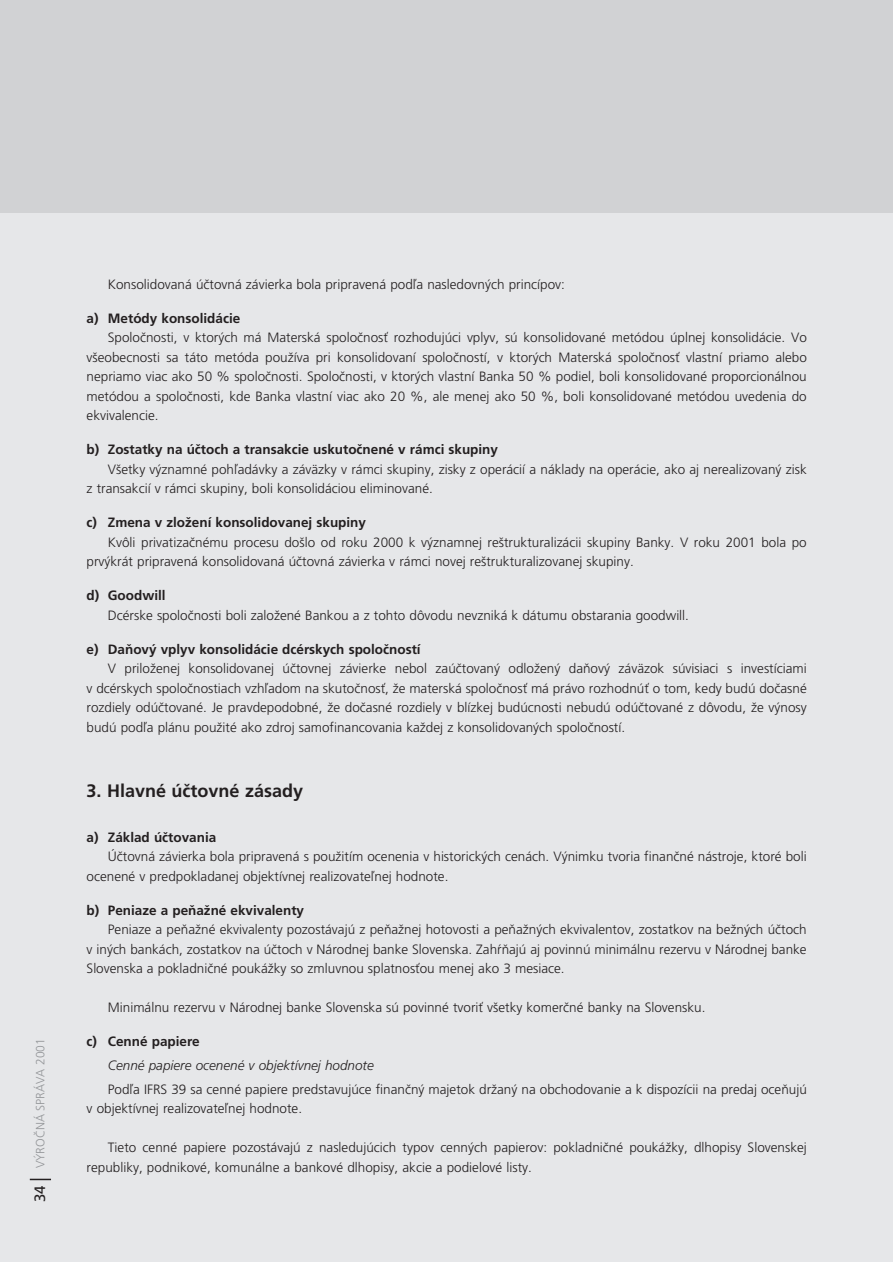
<style>
.page{position:relative;width:893px;height:1262px;background:#fff}
.page>*{position:absolute;margin:0;border:0;box-sizing:border-box;transform-origin:0 0}
.t1{font:700 18px "Frutiger CE";color:#231f20}
.t2{font:300 13.5px/19.5px "Frutiger CE";color:#231f20}
.t3{font:700 13.5px "Frutiger CE";color:#231f20}
.t4{font:italic 300 13.5px "Frutiger CE";color:#231f20}
.t5{font:300 12px "Frutiger CE";color:#939598}
.s1{font-weight:400;font-size:15px;color:#231f20}
</style>
<div class="page">
<div style="left:0;top:0;width:892px;height:1261px;background:#e6e7e9"></div>
<div style="left:0;top:0;width:892px;height:213px;background:#d1d2d4"></div>
<hr style="left:30px;top:1178px;width:21px;height:2px;background:#231f20">
<p class="t5" style="left:36px;top:1202px;width:166px;rotate:-90deg"><span class="s1">34</span> V¯ROâNÁ SPRÁVA 2001</p>
<p class="t2" style="left:108px;top:276px;width:458px">Konsolidovaná úãtovná závierka bola pripravená podºa nasledovn˘ch princípov:</p>
<p class="t3" style="left:87px;top:313px;width:155px">a) Metódy konsolidácie</p>
<p class="t2" style="left:87px;top:329px;width:721px;text-align:justify;text-indent:21px">Spoloãnosti, v ktor˘ch má Materská spoloãnosÈ rozhodujúci vplyv, sú konsolidované metódou úplnej konsolidácie. Vo v‰eobecnosti sa táto metóda pouÏíva pri konsolidovaní spoloãností, v ktor˘ch Materská spoloãnosÈ vlastní priamo alebo nepriamo viac ako 50 % spoloãnosti. Spoloãnosti, v ktor˘ch vlastní Banka 50 % podiel, boli konsolidované proporcionálnou metódou a spoloãnosti, kde Banka vlastní viac ako 20 %, ale menej ako 50 %, boli konsolidované metódou uvedenia do ekvivalencie.</p>
<p class="t3" style="left:87px;top:445px;width:413px">b) Zostatky na úãtoch a transakcie uskutoãnené v rámci skupiny</p>
<p class="t2" style="left:87px;top:461px;width:721px;text-indent:21px">V‰etky v˘znamné pohºadávky a záväzky v rámci skupiny, zisky z operácií a náklady na operácie, ako aj nerealizovan˘ zisk z transakcií v rámci skupiny, boli konsolidáciou eliminované.</p>
<p class="t3" style="left:87px;top:518px;width:281px">c) Zmena v zloÏení konsolidovanej skupiny</p>
<p class="t2" style="left:87px;top:534px;width:721px;text-indent:21px">Kvôli privatizaãnému procesu do‰lo od roku 2000 k v˘znamnej re‰trukturalizácii skupiny Banky. V roku 2001 bola po prv˘krát pripravená konsolidovaná úãtovná závierka v rámci novej re‰trukturalizovanej skupiny.</p>
<p class="t3" style="left:87px;top:591px;width:80px">d) Goodwill</p>
<p class="t2" style="left:108px;top:607px;width:582px">Dcérske spoloãnosti boli zaloÏené Bankou a z tohto dôvodu nevzniká k dátumu obstarania goodwill.</p>
<p class="t3" style="left:87px;top:644px;width:335px">e) DaÀov˘ vplyv konsolidácie dcérskych spoloãností</p>
<p class="t2" style="left:87px;top:660px;width:721px;text-align:justify;text-indent:21px">V priloÏenej konsolidovanej úãtovnej závierke nebol zaúãtovan˘ odloÏen˘ daÀov˘ záväzok súvisiaci s investíciami v dcérskych spoloãnostiach vzhºadom na skutoãnosÈ, Ïe materská spoloãnosÈ má právo rozhodnúÈ o tom, kedy budú doãasné rozdiely odúãtované. Je pravdepodobné, Ïe doãasné rozdiely v blízkej budúcnosti nebudú odúãtované z dôvodu, Ïe v˘nosy budú podºa plánu pouÏité ako zdroj samofinancovania kaÏdej z konsolidovan˘ch spoloãností.</p>
<h1 class="t1" style="left:87px;top:783px;width:218px">3. Hlavné úãtovné zásady</h1>
<p class="t3" style="left:87px;top:832px;width:131px">a) Základ úãtovania</p>
<p class="t2" style="left:87px;top:848px;width:721px;text-indent:21px">Úãtovná závierka bola pripravená s pouÏitím ocenenia v historick˘ch cenách. V˘nimku tvoria finanãné nástroje, ktoré boli ocenené v predpokladanej objektívnej realizovateºnej hodnote.</p>
<p class="t3" style="left:87px;top:905px;width:219px">b) Peniaze a peÀaÏné ekvivalenty</p>
<p class="t2" style="left:87px;top:921px;width:721px;text-align:justify;text-indent:21px">Peniaze a peÀaÏné ekvivalenty pozostávajú z peÀaÏnej hotovosti a peÀaÏn˘ch ekvivalentov, zostatkov na beÏn˘ch úãtoch v in˘ch bankách, zostatkov na úãtoch v Národnej banke Slovenska. Zah⁄Àajú aj povinnú minimálnu rezervu v Národnej banke Slovenska a pokladniãné poukáÏky so zmluvnou splatnosÈou menej ako 3 mesiace.</p>
<p class="t2" style="left:108px;top:999px;width:599px">Minimálnu rezervu v Národnej banke Slovenska sú povinné tvoriÈ v‰etky komerãné banky na Slovensku.</p>
<p class="t3" style="left:87px;top:1036px;width:115px">c) Cenné papiere</p>
<p class="t4" style="left:108px;top:1060px;width:267px">Cenné papiere ocenené v objektívnej hodnote</p>
<p class="t2" style="left:87px;top:1080px;width:721px;text-indent:21px">Podºa IFRS 39 sa cenné papiere predstavujúce finanãn˘ majetok drÏan˘ na obchodovanie a k dispozícii na predaj oceÀujú v objektívnej realizovateºnej hodnote.</p>
<p class="t2" style="left:87px;top:1139px;width:721px;text-indent:21px">Tieto cenné papiere pozostávajú z nasledujúcich typov cenn˘ch papierov: pokladniãné poukáÏky, dlhopisy Slovenskej republiky, podnikové, komunálne a bankové dlhopisy, akcie a podielové listy.</p>
</div>
